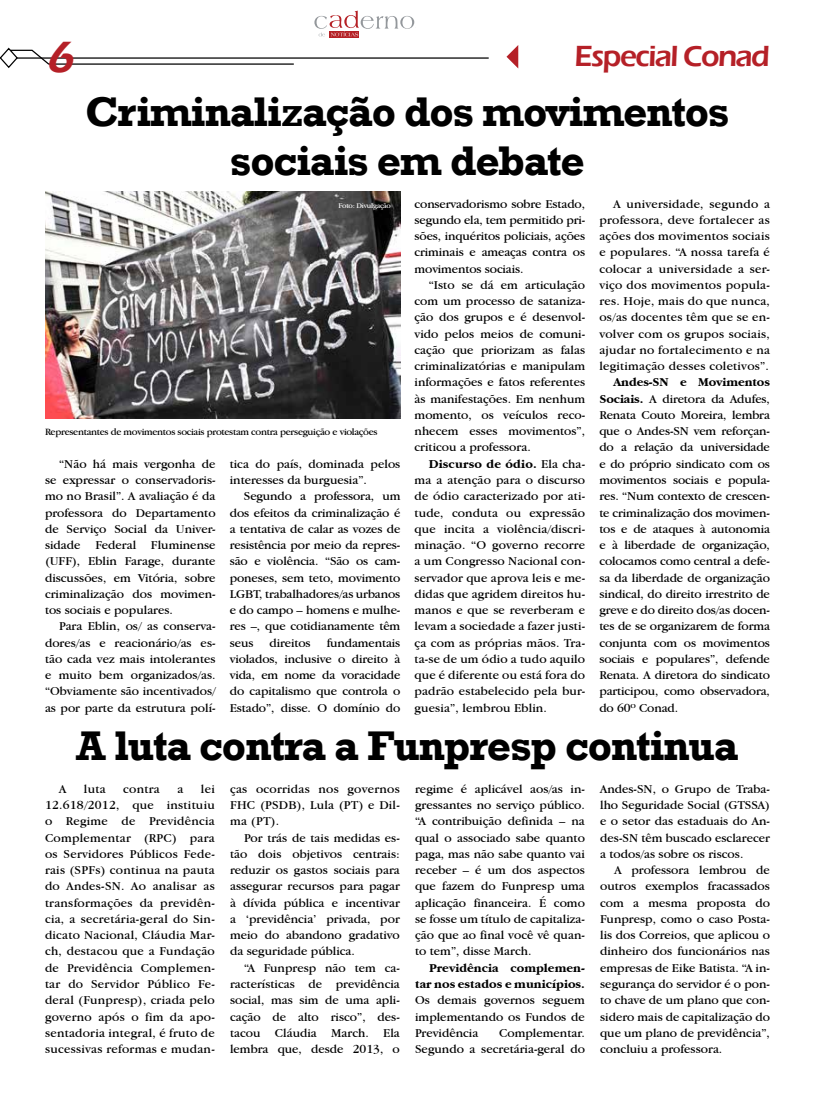
<style>
.page{position:relative;width:815px;height:1099px;background:#fff}
.page>*{position:absolute;margin:0;border:0;box-sizing:border-box;transform-origin:0 0}
.t1{font:45px "Trekker";color:#b52027}
.t2{font:700 42.5px/48.8px "Rockwell";letter-spacing:-.03em;color:#000;text-align:center}
.t3{font:600 30px "Eras ITC";letter-spacing:-.05em;color:#b52027}
.t4{font:12.5px/16.2px "Garamond IT Cby BT";color:#000;text-align:justify}
.t5{font:700 12.5px/16.2px "Garamond IT Cby BT";color:#000;text-align:right}
.t6{font:10px "Garamond IT Cby BT";letter-spacing:-.03em;color:#000}
.t7{font:7.5px "Garamond IT Cby BT";letter-spacing:-.03em;color:#fff}
.s1{font-weight:700}
</style>
<div class="page">
<hr style="left:16px;top:57px;width:473px;height:2px;background:#000">
<svg style="left:0;top:47px;width:51px;height:21px"></svg>
<hr style="left:49px;top:63px;width:245px;height:2px;background:#000">
<svg style="left:506px;top:45px;width:12px;height:23px"></svg>
<svg style="left:329px;top:36px;width:30px;height:1px"></svg>
<svg style="left:314px;top:11px;width:101px;height:25px"></svg>
<img style="left:45px;top:191px;width:355px;height:228px">
<h1 class="t1" style="left:48px;top:33px;width:30px">6</h1>
<h3 class="t3" style="left:574px;top:39px;width:197px">Especial Conad</h3>
<h2 class="t2" style="left:85px;top:90px;width:646px">Criminalização dos movimentos sociais em debate</h2>
<p class="t7" style="left:339px;top:201px;width:54px">Foto: Divulgação</p>
<p class="t6" style="left:45px;top:426px;width:334px">Representantes de movimentos sociais protestam contra perseguição e violações</p>
<p class="t4" style="left:45px;top:455px;width:172px;text-indent:14px">“Não há mais vergonha de se expressar o conservadoris&shy;mo no Brasil”. A avaliação é da professora do Departamento de Serviço Social da Univer&shy;sidade Federal Fluminense (UFF), Eblin Farage, durante discussões, em Vitória, sobre criminalização dos movimen&shy;tos sociais e populares.</p>
<p class="t4" style="left:45px;top:618px;width:172px;text-indent:14px">Para Eblin, os/ as conserva&shy;dores/as e reacionário/as es&shy;tão cada vez mais intolerantes e muito bem organizados/as. “Obviamente são incentivados/ as por parte da estrutura polí-</p>
<p class="t4" style="left:230px;top:455px;width:172px">tica do país, dominada pelos interesses da burguesia”.</p>
<p class="t4" style="left:230px;top:488px;width:172px;text-indent:14px">Segundo a professora, um dos efeitos da criminalização é a tentativa de calar as vozes de resistência por meio da repres&shy;são e violência. “São os cam&shy;poneses, sem teto, movimento LGBT, trabalhadores/as urbanos e do campo – homens e mulhe&shy;res –, que cotidianamente têm seus</p>
<p class="t4" style="left:230px;top:634px;width:172px;text-indent:97px">fundamentais violados, inclusive o direito à vida, em nome da voracidade do capitalismo que controla o Estado”, disse. O domínio do</p>
<p class="t4" style="left:270px;top:634px;width:43px">direitos</p>
<p class="t4" style="left:415px;top:195px;width:172px">conservadorismo sobre Estado, segundo ela, tem permitido pri&shy;sões, inquéritos policiais, ações criminais e ameaças contra os movimentos sociais.</p>
<p class="t4" style="left:415px;top:276px;width:172px;text-indent:14px">“Isto se dá em articulação com um processo de sataniza&shy;ção dos grupos e é desenvol&shy;vido pelos meios de comuni&shy;cação que priorizam as falas criminalizatórias e manipulam informações e fatos referentes às manifestações. Em nenhum momento, os veículos reco&shy;nhecem esses movimentos”, criticou a professora.</p>
<p class="t4" style="left:415px;top:455px;width:172px;text-indent:14px"><span class="s1">Discurso de ódio.</span> Ela cha&shy;ma a atenção para o discurso de ódio caracterizado por ati&shy;tude, conduta ou expressão que incita a violência/discri&shy;minação. “O governo recorre a um Congresso Nacional con&shy;servador que aprova leis e me&shy;didas que agridem direitos hu&shy;manos e que se reverberam e levam a sociedade a fazer justi&shy;ça com as próprias mãos. Tra&shy;ta-se de um ódio a tudo aquilo que é diferente ou está fora do padrão estabelecido pela bur&shy;guesia”, lembrou Eblin.</p>
<p class="t4" style="left:599px;top:195px;width:172px;text-indent:14px">A universidade, segundo a professora, deve fortalecer as ações dos movimentos sociais e populares. “A nossa tarefa é colocar a universidade a ser&shy;viço dos movimentos popula&shy;res. Hoje, mais do que nunca, os/as docentes têm que se en&shy;volver com os grupos sociais, ajudar no fortalecimento e na legitimação desses coletivos”.</p>
<p class="t4" style="left:599px;top:374px;width:172px;text-indent:14px"><span class="s1">Andes-SN e Movimentos Sociais.</span> A diretora da Adufes, Renata Couto Moreira, lembra que o Andes-SN vem reforçan&shy;do a relação da universidade e do próprio sindicato com os movimentos sociais e popula&shy;res. “Num contexto de crescen&shy;te criminalização dos movimen&shy;tos e de ataques à autonomia e à liberdade de organização, colocamos como central a defe&shy;sa da liberdade de organização sindical, do direito irrestrito de greve e do direito dos/as docen&shy;tes de se organizarem de forma conjunta com os movimentos sociais e populares”, defende Renata. A diretora do sindicato participou, como observadora, do 60º Conad.</p>
<h2 class="t2" style="left:76px;top:723px;width:664px">A luta contra a Funpresp continua</h2>
<p class="t4" style="left:45px;top:780px;width:171px;text-indent:156px">lei 12.618/2012, que instituiu o Regime de Previdência Complementar (RPC) para os Servidores Públicos Fede&shy;rais (SPFs) continua na pauta do Andes-SN. Ao analisar as transformações da previdên&shy;cia, a secretária-geral do Sin&shy;dicato Nacional, Cláudia Mar&shy;ch, destacou que a Fundação de Previdência Complemen&shy;tar do Servidor Público Fe&shy;deral (Funpresp), criada pelo governo após o fim da apo&shy;sentadoria integral, é fruto de sucessivas reformas e mudan-</p>
<p class="t4" style="left:230px;top:780px;width:171px">ças ocorridas nos governos FHC (PSDB), Lula (PT) e Dil&shy;ma (PT).</p>
<p class="t4" style="left:59px;top:780px;width:9px">A</p>
<p class="t4" style="left:84px;top:780px;width:23px">luta</p>
<p class="t4" style="left:123px;top:780px;width:38px">contra</p>
<p class="t4" style="left:177px;top:780px;width:7px">a</p>
<p class="t4" style="left:230px;top:829px;width:171px;text-indent:14px">Por trás de tais medidas es&shy;tão dois objetivos centrais: reduzir os gastos sociais para assegurar recursos para pagar à dívida pública e incentivar a ‘previdência’ privada, por meio do abandono gradativo da seguridade pública.</p>
<p class="t4" style="left:230px;top:959px;width:171px;text-indent:14px">“A Funpresp não tem ca&shy;racterísticas de previdência social, mas sim de uma apli&shy;cação de alto risco”, des&shy;tacou Cláudia March. Ela lembra que, desde 2013, o</p>
<p class="t4" style="left:415px;top:780px;width:171px">regime é aplicável aos/as in&shy;gressantes no serviço público. “A contribuição definida – na qual o associado sabe quanto paga, mas não sabe quanto vai receber – é um dos aspectos que fazem do Funpresp uma aplicação financeira. É como se fosse um título de capitaliza&shy;ção que ao final você vê quan&shy;to tem”, disse March.</p>
<p class="t5" style="left:415px;top:959px;width:171px">Previdência complemen&shy;tar nos estados e municípios.</p>
<p class="t4" style="left:415px;top:991px;width:171px">Os demais governos seguem implementando os Fundos de Previdência</p>
<p class="t4" style="left:415px;top:1024px;width:171px;text-align:right">Complementar.<br>Segundo a secretária-geral do</p>
<p class="t4" style="left:600px;top:780px;width:171px">Andes-SN, o Grupo de Traba&shy;lho Seguridade Social (GTSSA) e o setor das estaduais do An&shy;des-SN têm buscado esclarecer a todos/as sobre os riscos.</p>
<p class="t4" style="left:600px;top:861px;width:171px;text-indent:14px">A professora lembrou de outros exemplos fracassados com a mesma proposta do Funpresp, como o caso Posta&shy;lis dos Correios, que aplicou o dinheiro dos funcionários nas empresas de Eike Batista. “A in&shy;segurança do servidor é o pon&shy;to chave de um plano que con&shy;sidero mais de capitalização do que um plano de previdência”, concluiu a professora.</p>
</div>
